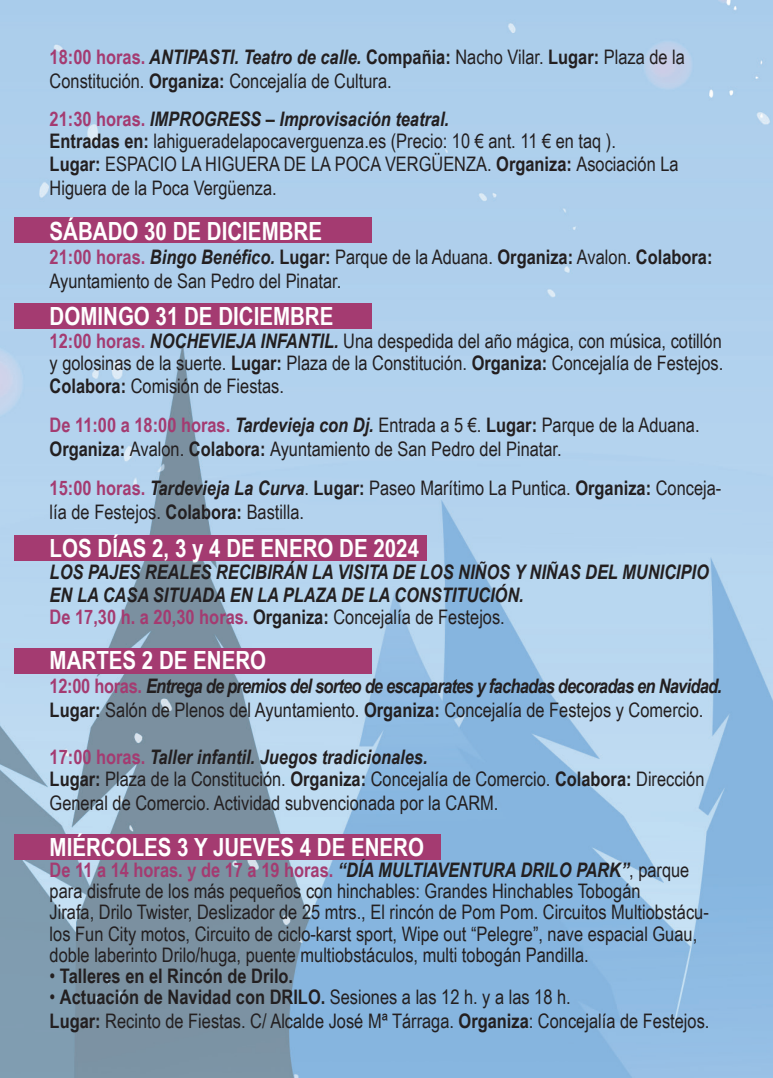
<style>
.page{position:relative;width:773px;height:1078px;background:#fff}
.page>*{position:absolute;margin:0;border:0;box-sizing:border-box;transform-origin:0 0}
.t1{font:700 25px "Arial Narrow";color:#fff}
.t2{font:20px/24px "Arial Narrow";color:#231f20}
.t3{font:italic 700 20px/22.5px "Arial Narrow";color:#231f20}
.t4{font:italic 700 20px/24px "Arial Narrow";letter-spacing:-.035em;color:#231f20}
.t5{font:700 20px "Arial Narrow";color:#231f20}
.s1{font-weight:700;color:#a43b71}
.s2{font-weight:700;font-style:italic}
.s3{font-weight:700}
.s4{font-style:normal;color:#a43b71}
.s5{font-style:normal}
.s6{font-weight:400;font-style:normal}
.s7{font-weight:400}
</style>
<div class="page">
<img style="left:0;top:0;width:772px;height:1077px">
<div style="left:14px;top:218px;width:357px;height:25px;background:#a43b71"></div>
<div style="left:14px;top:303px;width:357px;height:25px;background:#a43b71"></div>
<div style="left:14px;top:648px;width:357px;height:25px;background:#a43b71"></div>
<div style="left:14px;top:834px;width:427px;height:25px;background:#a43b71"></div>
<div style="left:14px;top:535px;width:413px;height:26px;background:#a43b71"></div>
<p class="t2" style="left:50px;top:44px;width:636px"><span class="s1">18:00 horas.</span> <span class="s2">ANTIPASTI. Teatro de calle.</span> <span class="s3">Compañia:</span> Nacho Vilar. <span class="s3">Lugar:</span> Plaza de la<br>Constitución. <span class="s3">Organiza:</span> Concejalía de Cultura.</p>
<p class="t2" style="left:50px;top:106px;width:630px;line-height:23px"><span class="s1">21:30 horas.</span> <span class="s2">IMPROGRESS – Improvisación teatral.<br></span><span class="s3">Entradas en:</span> lahigueradelapocaverguenza.es (Precio: 10 € ant. 11 € en taq ).<br><span class="s3">Lugar:</span> ESPACIO LA HIGUERA DE LA POCA VERGÜENZA. <span class="s3">Organiza:</span> Asociación La Higuera de la Poca Vergüenza.</p>
<p class="t1" style="left:50px;top:212px;width:274px">SÁBADO 30 DE DICIEMBRE</p>
<p class="t2" style="left:50px;top:244px;width:664px"><span class="s1">21:00 horas.</span> <span class="s2">Bingo Benéfico.</span> <span class="s3">Lugar:</span> Parque de la Aduana. <span class="s3">Organiza:</span> Avalon. <span class="s3">Colabora:<br></span>Ayuntamiento de San Pedro del Pinatar.</p>
<p class="t1" style="left:50px;top:297px;width:285px">DOMINGO 31 DE DICIEMBRE</p>
<p class="t2" style="left:50px;top:329px;width:675px;line-height:22.5px;text-align:justify"><span class="s1">12:00 horas.</span> <span class="s2">NOCHEVIEJA INFANTIL.</span> Una despedida del año mágica, con música, cotillón y golosinas de la suerte. <span class="s3">Lugar:</span> Plaza de la Constitución. <span class="s3">Organiza:</span> Concejalía de Festejos.<br><span class="s3">Colabora:</span> Comisión de Fiestas.</p>
<p class="t2" style="left:50px;top:412px;width:651px"><span class="s1">De 11:00 a 18:00 horas.</span> <span class="s2">Tardevieja con Dj.</span> Entrada a 5 €. <span class="s3">Lugar:</span> Parque de la Aduana.<br><span class="s3">Organiza:</span> Avalon. <span class="s3">Colabora:</span> Ayuntamiento de San Pedro del Pinatar.</p>
<p class="t2" style="left:50px;top:475px;width:673px"><span class="s1">15:00 horas.</span> <span class="s2">Tardevieja La Curva</span>. <span class="s3">Lugar:</span> Paseo Marítimo La Puntica. <span class="s3">Organiza:</span> Conceja&shy;lía de Festejos. <span class="s3">Colabora:</span> Bastilla.</p>
<p class="t1" style="left:50px;top:528px;width:371px">LOS DÍAS 2, 3 y 4 DE ENERO DE 2024</p>
<p class="t3" style="left:50px;top:559px;width:660px">LOS PAJES REALES RECIBIRÁN LA VISITA DE LOS NIÑOS Y NIÑAS DEL MUNICIPIO<br>EN LA CASA SITUADA EN LA PLAZA DE LA CONSTITUCIÓN.<br><span class="s4">De 17,30 h. a 20,30 horas.</span> <span class="s5">Organiza:</span> <span class="s6">Concejalía de Festejos.</span></p>
<p class="t1" style="left:50px;top:641px;width:218px">MARTES 2 DE ENERO</p>
<p class="t4" style="left:50px;top:673px;width:673px"><span class="s4">12:00 horas.</span> Entrega de premios del sorteo de escaparates y fachadas decoradas en Navidad.<br><span class="s5">Lugar:</span> <span class="s6">Salón de Plenos del Ayuntamiento.</span> <span class="s5">Organiza:</span> <span class="s6">Concejalía de Festejos y Comercio.</span></p>
<p class="t2" style="left:50px;top:744px;width:656px;line-height:23.2px"><span class="s1">17:00 horas.</span> <span class="s2">Taller infantil. Juegos tradicionales.<br></span><span class="s3">Lugar:</span> Plaza de la Constitución. <span class="s3">Organiza:</span> Concejalía de Comercio. <span class="s3">Colabora:</span> Dirección<br>General de Comercio. Actividad subvencionada por la CARM.</p>
<p class="t1" style="left:50px;top:827px;width:376px">MIÉRCOLES 3 Y JUEVES 4 DE ENERO</p>
<p class="t2" style="left:50px;top:858px;width:660px;line-height:21.2px"><span class="s1">De 11 a 14 horas. y de 17 a 19 horas.</span> <span class="s2">“DÍA MULTIAVENTURA DRILO PARK”</span>, parque para disfrute de los más pequeños con hinchables: Grandes Hinchables Tobogán<br>Jirafa, Drilo Twister, Deslizador de 25 mtrs., El rincón de Pom Pom. Circuitos Multiobstácu&shy;los Fun City motos, Circuito de ciclo-karst sport, Wipe out “Pelegre”, nave espacial Guau, doble laberinto Drilo/huga, puente multiobstáculos, multi tobogán Pandilla.</p>
<p class="t5" style="left:50px;top:960px;width:245px"><span class="s7">•</span> Talleres en el Rincón de Drilo.</p>
<p class="t2" style="left:50px;top:984px;width:661px">• <span class="s3">Actuación de Navidad con DRILO.</span> Sesiones a las 12 h. y a las 18 h.<br><span class="s3">Lugar:</span> Recinto de Fiestas. C/ Alcalde José Mª Tárraga. <span class="s3">Organiza</span>: Concejalía de Festejos.</p>
</div>
